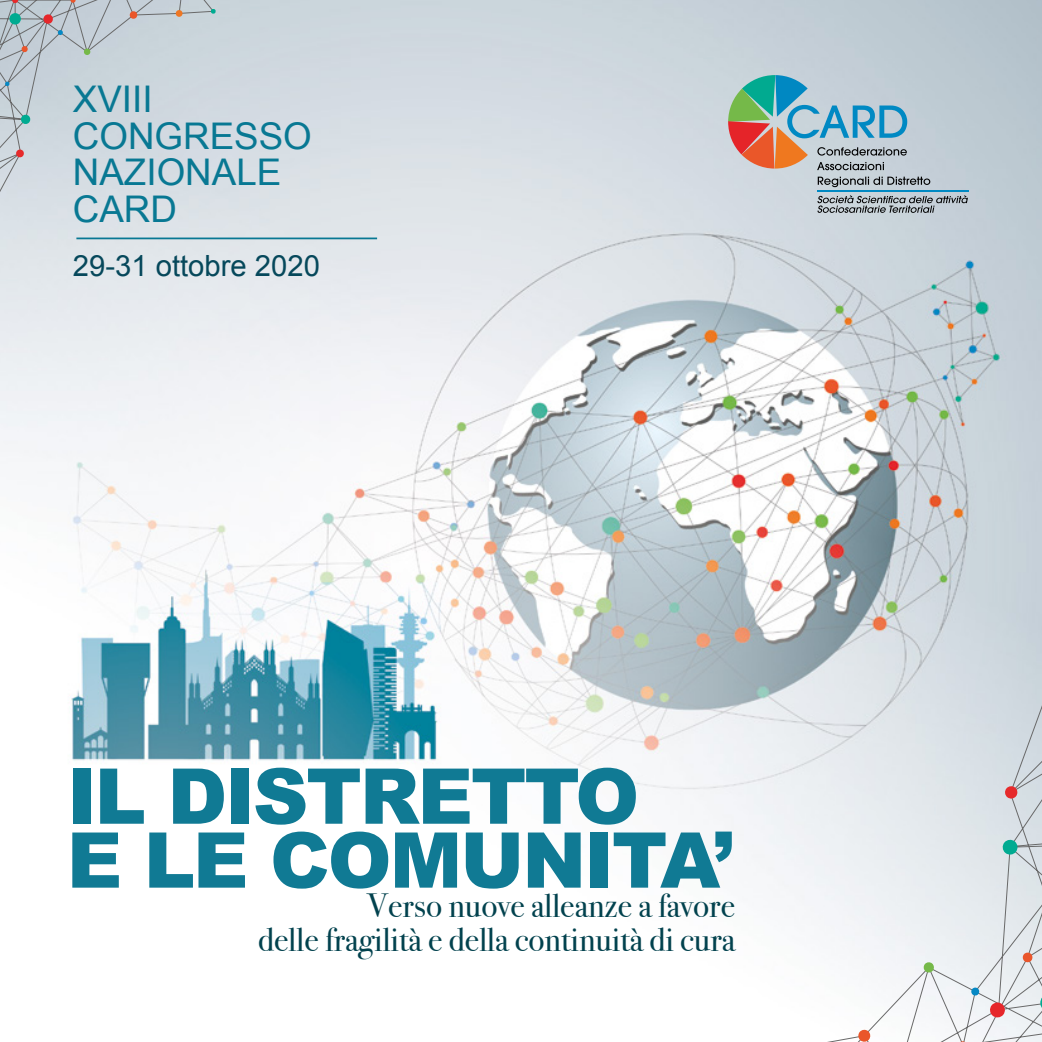
<style>
.page{position:relative;width:1042px;height:1042px;background:#fff}
.page>*{position:absolute;margin:0;border:0;box-sizing:border-box;transform-origin:0 0}
.t1{font:900 77px/63.9px "Arial";letter-spacing:-.03em;color:#107a94}
.t2{font:36.75px/36.8px "Arial";color:#087893}
.t3{font:33.6px/33.2px "Bodoni Svty Two OSITCTT";color:#02424e;text-align:right}
.t4{font:29.22px "Arial";color:#06485b}
</style>
<div class="page">
<img style="left:71px;top:0;width:971px;height:843px">
<svg style="left:739px;top:684px;width:303px;height:358px"></svg>
<svg style="left:857px;top:1029px;width:14px;height:13px"></svg>
<svg style="left:923px;top:961px;width:11px;height:12px"></svg>
<svg style="left:971px;top:987px;width:8px;height:9px"></svg>
<svg style="left:989px;top:1001px;width:17px;height:17px"></svg>
<svg style="left:1039px;top:992px;width:3px;height:21px"></svg>
<svg style="left:1022px;top:952px;width:11px;height:11px"></svg>
<svg style="left:1002px;top:839px;width:16px;height:16px"></svg>
<svg style="left:1004px;top:785px;width:14px;height:14px"></svg>
<svg style="left:0;top:0;width:214px;height:647px"></svg>
<svg style="left:211px;top:9px;width:5px;height:5px"></svg>
<svg style="left:175px;top:10px;width:8px;height:7px"></svg>
<svg style="left:129px;top:11px;width:9px;height:8px"></svg>
<svg style="left:84px;top:48px;width:7px;height:7px"></svg>
<svg style="left:70px;top:0;width:6px;height:3px"></svg>
<svg style="left:58px;top:30px;width:5px;height:5px"></svg>
<svg style="left:43px;top:14px;width:10px;height:10px"></svg>
<svg style="left:12px;top:0;width:7px;height:3px"></svg>
<svg style="left:9px;top:12px;width:13px;height:13px"></svg>
<svg style="left:21px;top:46px;width:7px;height:6px"></svg>
<svg style="left:20px;top:114px;width:11px;height:11px"></svg>
<svg style="left:5px;top:81px;width:5px;height:5px"></svg>
<svg style="left:16px;top:149px;width:8px;height:9px"></svg>
<hr style="left:76px;top:237px;width:301px;height:2px;background:#087893">
<svg style="left:728px;top:75px;width:179px;height:95px;background:#9faeae"></svg>
<svg style="left:818px;top:177px;width:112px;height:10px"></svg>
<svg style="left:817px;top:195px;width:151px;height:18px;background:#979fa4"></svg>
<hr style="left:817px;top:190px;width:152px;height:2px;background:#0089c3">
<p class="t2" style="left:73px;top:81px;width:240px">XVIII<br>CONGRESSO<br>NAZIONALE<br>CARD</p>
<p class="t4" style="left:73px;top:247px;width:248px">29-31 ottobre 2020</p>
<h1 class="t1" style="left:67px;top:762px;width:669px">IL DISTRETTO<br>E LE COMUNITA’</h1>
<p class="t3" style="left:258px;top:889px;width:478px">Verso nuove alleanze a favore<br>delle fragilità e della continuità di cura</p>
</div>
